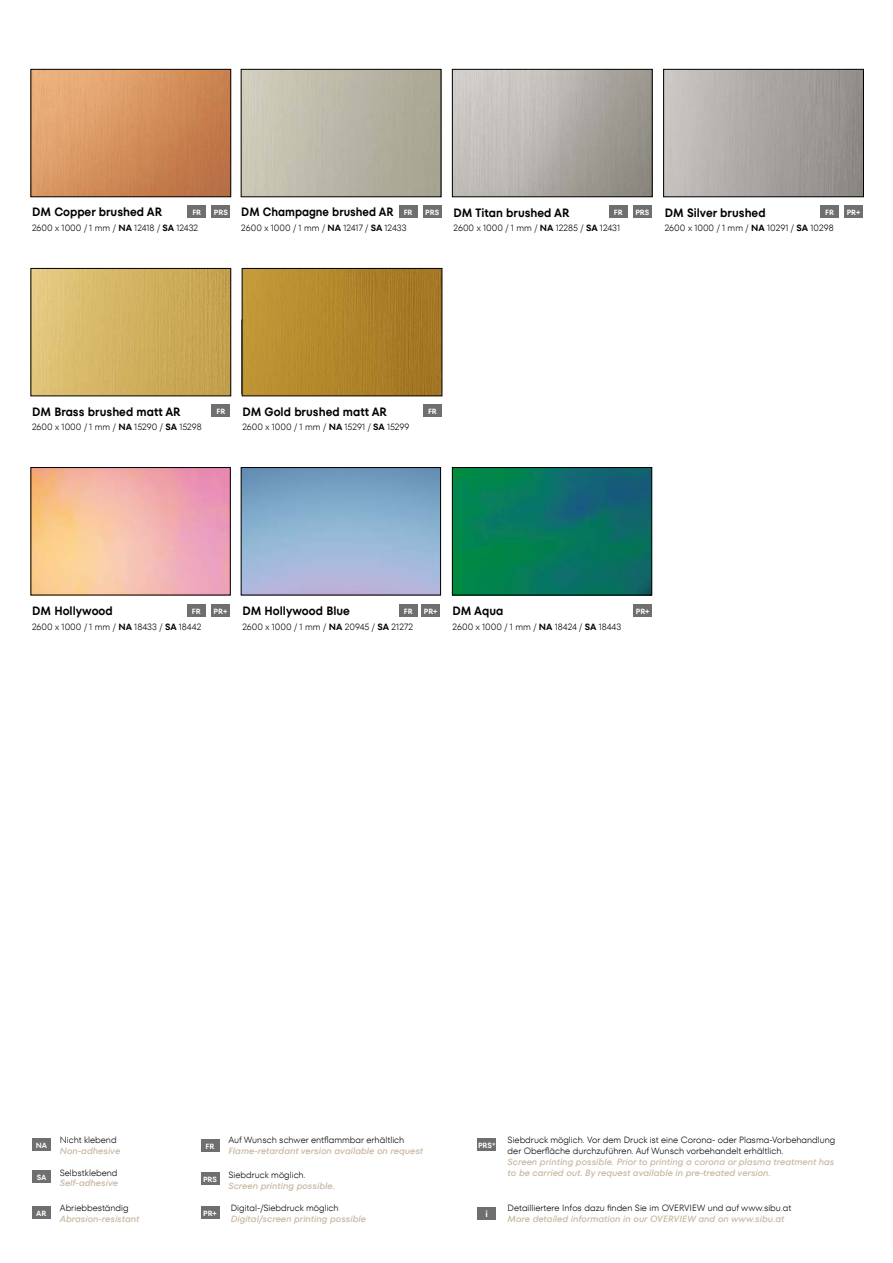
<style>
.page{position:relative;width:893px;height:1263px;background:#fff}
.page>*{position:absolute;margin:0;border:0;box-sizing:border-box;transform-origin:0 0}
.t1{font:600 12px "TT Fors";color:#000;scale:.93 1}
.t2{font:600 12px "TT Fors";color:#000;scale:.9 1}
.t3{font:300 9px/10.8px "TT Fors";color:#000}
.t4{font:italic 500 9px/10.8px "TT Fors";color:#c9b6a1}
.t5{font:600 9px "TT Fors";color:#fff}
.t6{font:600 7.5px "TT Fors";color:#fff}
.s1{font-weight:600}
</style>
<div class="page">
<div style="left:399px;top:604px;width:18px;height:12px;background:#706f6f"></div>
<div style="left:633px;top:604px;width:19px;height:12px;background:#706f6f"></div>
<div style="left:820px;top:206px;width:19px;height:12px;background:#706f6f"></div>
<div style="left:844px;top:206px;width:19px;height:12px;background:#706f6f"></div>
<div style="left:187px;top:604px;width:19px;height:12px;background:#706f6f"></div>
<div style="left:211px;top:604px;width:19px;height:12px;background:#706f6f"></div>
<div style="left:188px;top:205px;width:18px;height:12px;background:#706f6f"></div>
<div style="left:212px;top:205px;width:18px;height:12px;background:#706f6f"></div>
<div style="left:609px;top:206px;width:18px;height:12px;background:#706f6f"></div>
<div style="left:633px;top:206px;width:19px;height:12px;background:#706f6f"></div>
<div style="left:399px;top:205px;width:18px;height:12px;background:#706f6f"></div>
<div style="left:423px;top:205px;width:18px;height:12px;background:#706f6f"></div>
<div style="left:32px;top:1170px;width:19px;height:12px;background:#706f6f"></div>
<div style="left:32px;top:1138px;width:19px;height:12px;background:#706f6f"></div>
<div style="left:32px;top:1206px;width:19px;height:12px;background:#706f6f"></div>
<div style="left:201px;top:1206px;width:18px;height:12px;background:#706f6f"></div>
<div style="left:477px;top:1207px;width:19px;height:12px;background:#706f6f"></div>
<div style="left:477px;top:1138px;width:19px;height:12px;background:#706f6f"></div>
<div style="left:201px;top:1139px;width:18px;height:12px;background:#706f6f"></div>
<div style="left:201px;top:1172px;width:18px;height:13px;background:#706f6f"></div>
<div style="left:421px;top:604px;width:19px;height:12px;background:#706f6f"></div>
<div style="left:212px;top:404px;width:18px;height:12px;background:#706f6f"></div>
<div style="left:423px;top:404px;width:19px;height:12px;background:#706f6f"></div>
<img style="left:33px;top:469px;width:195px;height:124px">
<div style="left:31px;top:467px;width:199px;height:128px;border:1px solid #000"></div>
<img style="left:243px;top:469px;width:196px;height:124px">
<div style="left:241px;top:467px;width:200px;height:128px;border:1px solid #000"></div>
<img style="left:454px;top:469px;width:196px;height:124px">
<div style="left:452px;top:467px;width:200px;height:128px;border:1px solid #000"></div>
<img style="left:33px;top:71px;width:196px;height:124px">
<div style="left:31px;top:69px;width:200px;height:128px;border:1px solid #000"></div>
<img style="left:33px;top:270px;width:196px;height:124px">
<div style="left:31px;top:268px;width:200px;height:128px;border:1px solid #000"></div>
<img style="left:244px;top:270px;width:196px;height:124px">
<div style="left:242px;top:268px;width:200px;height:128px;border:1px solid #000"></div>
<img style="left:454px;top:71px;width:196px;height:124px">
<div style="left:452px;top:69px;width:200px;height:128px;border:1px solid #000"></div>
<img style="left:665px;top:71px;width:197px;height:124px">
<div style="left:663px;top:69px;width:201px;height:128px;border:1px solid #000"></div>
<div style="left:241px;top:69px;width:200px;height:128px;border:1px solid #000"></div>
<h1 class="t1" style="left:32px;top:205px;width:141px">DM Copper brushed AR</h1>
<p class="t3" style="left:32px;top:222px;width:168px">2600 x 1000 / 1 mm / <span class="s1">NA</span> 12418 / <span class="s1">SA</span> 12432</p>
<h1 class="t2" style="left:241px;top:205px;width:171px">DM Champagne brushed AR</h1>
<p class="t3" style="left:241px;top:222px;width:167px">2600 x 1000 / 1 mm / <span class="s1">NA</span> 12417 / <span class="s1">SA</span> 12433</p>
<h1 class="t1" style="left:454px;top:206px;width:126px">DM Titan brushed AR</h1>
<p class="t3" style="left:454px;top:223px;width:168px">2600 x 1000 / 1 mm / <span class="s1">NA</span> 12285 / <span class="s1">SA</span> 12431</p>
<p class="t6" style="left:192px;top:208px;width:10px">FR</p>
<p class="t6" style="left:214px;top:208px;width:15px">PRS</p>
<p class="t6" style="left:404px;top:208px;width:10px">FR</p>
<p class="t6" style="left:425px;top:208px;width:15px">PRS</p>
<p class="t6" style="left:614px;top:208px;width:10px">FR</p>
<p class="t6" style="left:635px;top:208px;width:15px">PRS</p>
<h1 class="t1" style="left:665px;top:206px;width:110px">DM Silver brushed</h1>
<p class="t3" style="left:665px;top:223px;width:170px">2600 x 1000 / 1 mm / <span class="s1">NA</span> 10291 / <span class="s1">SA</span> 10298</p>
<p class="t6" style="left:825px;top:208px;width:10px">FR</p>
<p class="t6" style="left:847px;top:208px;width:15px">PR+</p>
<h1 class="t1" style="left:32px;top:404px;width:161px">DM Brass brushed matt AR</h1>
<p class="t3" style="left:32px;top:421px;width:171px">2600 x 1000 / 1 mm / <span class="s1">NA</span> 15290 / <span class="s1">SA</span> 15298</p>
<h1 class="t1" style="left:242px;top:404px;width:157px">DM Gold brushed matt AR</h1>
<p class="t3" style="left:242px;top:421px;width:169px">2600 x 1000 / 1 mm / <span class="s1">NA</span> 15291 / <span class="s1">SA</span> 15299</p>
<p class="t6" style="left:216px;top:407px;width:10px">FR</p>
<p class="t6" style="left:428px;top:407px;width:10px">FR</p>
<h1 class="t1" style="left:32px;top:604px;width:88px">DM Hollywood</h1>
<p class="t3" style="left:32px;top:621px;width:171px">2600 x 1000 / 1 mm / <span class="s1">NA</span> 18433 / <span class="s1">SA</span> 18442</p>
<p class="t6" style="left:192px;top:606px;width:10px">FR</p>
<p class="t6" style="left:214px;top:606px;width:15px">PR+</p>
<h1 class="t1" style="left:242px;top:604px;width:117px">DM Hollywood Blue</h1>
<p class="t3" style="left:242px;top:621px;width:172px">2600 x 1000 / 1 mm / <span class="s1">NA</span> 20945 / <span class="s1">SA</span> 21272</p>
<h1 class="t1" style="left:453px;top:604px;width:56px">DM Aqua</h1>
<p class="t3" style="left:453px;top:621px;width:170px">2600 x 1000 / 1 mm / <span class="s1">NA</span> 18424 / <span class="s1">SA</span> 18443</p>
<p class="t6" style="left:404px;top:606px;width:10px">FR</p>
<p class="t6" style="left:636px;top:606px;width:15px">PR+</p>
<p class="t6" style="left:424px;top:606px;width:15px">PR+</p>
<p class="t6" style="left:36px;top:1140px;width:13px">NA</p>
<p class="t6" style="left:37px;top:1173px;width:11px">SA</p>
<p class="t3" style="left:60px;top:1135px;width:58px">Nicht klebend</p>
<p class="t4" style="left:60px;top:1145px;width:62px">Non-adhesive</p>
<p class="t3" style="left:60px;top:1167px;width:59px">Selbstklebend</p>
<p class="t4" style="left:60px;top:1178px;width:60px">Self-adhesive</p>
<p class="t6" style="left:206px;top:1141px;width:10px">FR</p>
<p class="t6" style="left:203px;top:1175px;width:15px">PRS</p>
<p class="t3" style="left:228px;top:1135px;width:177px">Auf Wunsch schwer entflammbar erhältlich</p>
<p class="t4" style="left:228px;top:1145px;width:196px">Flame-retardant version available on request</p>
<p class="t3" style="left:228px;top:1169px;width:79px">Siebdruck möglich.</p>
<p class="t4" style="left:228px;top:1180px;width:108px">Screen printing possible.</p>
<p class="t3" style="left:60px;top:1203px;width:70px">Abriebbeständig</p>
<p class="t4" style="left:60px;top:1214px;width:81px">Abrasion-resistant</p>
<p class="t6" style="left:36px;top:1209px;width:12px">AR</p>
<p class="t3" style="left:231px;top:1203px;width:109px">Digital-/Siebdruck möglich</p>
<p class="t4" style="left:231px;top:1214px;width:137px">Digital/screen printing possible</p>
<p class="t6" style="left:203px;top:1209px;width:15px">PR+</p>
<p class="t6" style="left:478px;top:1140px;width:19px">PRS*</p>
<p class="t5" style="left:486px;top:1208px;width:4px">i</p>
<p class="t3" style="left:508px;top:1135px;width:329px">Siebdruck möglich. Vor dem Druck ist eine Corona- oder Plasma-Vorbehandlung der Oberfläche durchzuführen. Auf Wunsch vorbehandelt erhältlich.</p>
<p class="t4" style="left:508px;top:1156px;width:328px">Screen printing possible. Prior to printing a corona or plasma treatment has to be carried out. By request available in pre-treated version.</p>
<p class="t3" style="left:508px;top:1203px;width:285px">Detailliertere Infos dazu finden Sie im OVERVIEW und auf www.sibu.at</p>
<p class="t4" style="left:508px;top:1214px;width:278px">More detailed information in our OVERVIEW and on www.sibu.at</p>
</div>
